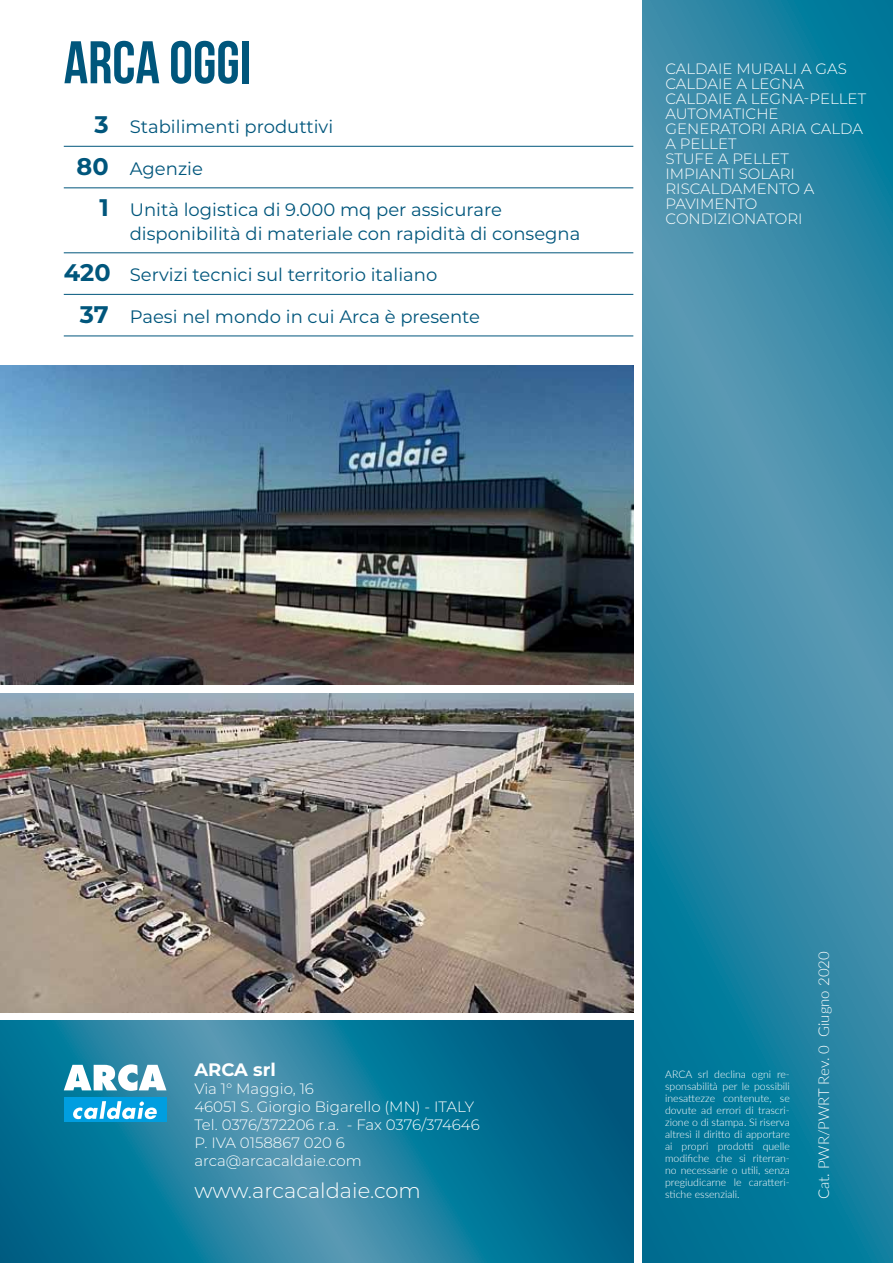
<style>
.page{position:relative;width:893px;height:1263px;background:#fff}
.page>*{position:absolute;margin:0;border:0;box-sizing:border-box;transform-origin:0 0}
.t1{font:700 60px "Bebas Neue";color:#00567c}
.t2{font:300 21px "Montserrat";color:#fff}
.t3{font:18px/23.4px "Montserrat";color:#00567c}
.t4{font:700 18px "Montserrat";color:#fff}
.t5{font:300 15px/15px "Montserrat";color:#fff}
.t6{font:300 15px "Lato";color:#fff}
.t7{font:300 10.5px/12px "Lato";color:#fff;text-align:justify}
.s1{font-weight:700;font-size:24px}
</style>
<div class="page">
<svg style="left:642px;top:0;width:251px;height:1263px;background:#2f88a6"></svg>
<svg style="left:0;top:1020px;width:633px;height:243px;background:#197a9a"></svg>
<img style="left:0;top:693px;width:633px;height:319px">
<img style="left:0;top:366px;width:633px;height:319px">
<div style="left:64px;top:1097px;width:102px;height:25px;background:#009ee0"></div>
<svg style="left:64px;top:1064px;width:102px;height:27px"></svg>
<svg style="left:73px;top:1101px;width:84px;height:18px"></svg>
<hr style="left:64px;top:146px;width:569px;height:1px;background:#00567c">
<hr style="left:64px;top:188px;width:569px;height:1px;background:#00567c">
<hr style="left:64px;top:253px;width:569px;height:1px;background:#00567c">
<hr style="left:64px;top:294px;width:569px;height:1px;background:#00567c">
<hr style="left:64px;top:336px;width:569px;height:1px;background:#00567c">
<h1 class="t1" style="left:64px;top:30px;width:189px">ARCA oggi</h1>
<p class="t3" style="left:95px;top:115px;width:240px"><span class="s1">3</span> Stabilimenti produttivi</p>
<p class="t3" style="left:77px;top:156px;width:128px"><span class="s1">80</span> Agenzie</p>
<p class="t3" style="left:130px;top:198px;width:452px;text-indent:-30px"><span class="s1">1</span> Unità logistica di 9.000 mq per assicurare disponibilità di materiale con rapidità di consegna</p>
<p class="t3" style="left:64px;top:263px;width:375px"><span class="s1">420</span> Servizi tecnici sul territorio italiano</p>
<p class="t3" style="left:80px;top:304px;width:402px"><span class="s1">37</span> Paesi nel mondo in cui Arca è presente</p>
<p class="t5" style="left:665px;top:61px;width:200px">CALDAIE M URALI A GAS<br>CALDAIE A LEGNA<br>CALDAIE A LEGNA-P ELLET<br>AUTOMAT</p>
<p class="t5" style="left:741px;top:106px;width:39px">ICHE</p>
<p class="t5" style="left:665px;top:121px;width:55px">GENERAT</p>
<p class="t5" style="left:738px;top:121px;width:124px">ORI ARIA CALDA</p>
<p class="t5" style="left:665px;top:136px;width:131px">A PELLET<br>STUFE A PELLET<br>IMP IANTI SOLAR I<br>RISCA</p>
<p class="t5" style="left:665px;top:181px;width:149px;text-indent:45px">LDAM ENTO A<br>PAVIM ENTO<br>CONDIZIONATORI</p>
<p class="t4" style="left:194px;top:1057px;width:83px">ARCA srl</p>
<p class="t5" style="left:194px;top:1079px;width:287px;line-height:18px">VIA 1° MAGGIO, 16<br>46051 S. GIORGIO BIGARELLO (MN ) - ITALY<br>TEL. 0376/372206 R.A. - FAX 0376/374646<br>P. IVA 0158867 020 6<br>ARCA@ARCACALDAIE.COM</p>
<h2 class="t2" style="left:194px;top:1176px;width:228px">WWW.ARCACALDAIE.COM</h2>
<p class="t7" style="left:665px;top:1068px;width:126px">ARCA srl declina ogni re&shy;sponsabilità per le possibili inesattezze contenute, se dovute ad errori di trascri&shy;zione o di stampa. Si riserva altresì il diritto di apportare ai propri prodotti quelle modifiche che si riterran&shy;no necessarie o utili, senza pregiudicarne le caratteri&shy;stiche essenziali.</p>
<p class="t6" style="left:813px;top:1199px;width:249px;rotate:-90deg">Cat. PWR/PWRT Rev. 0 Giugno 2020</p>
</div>
